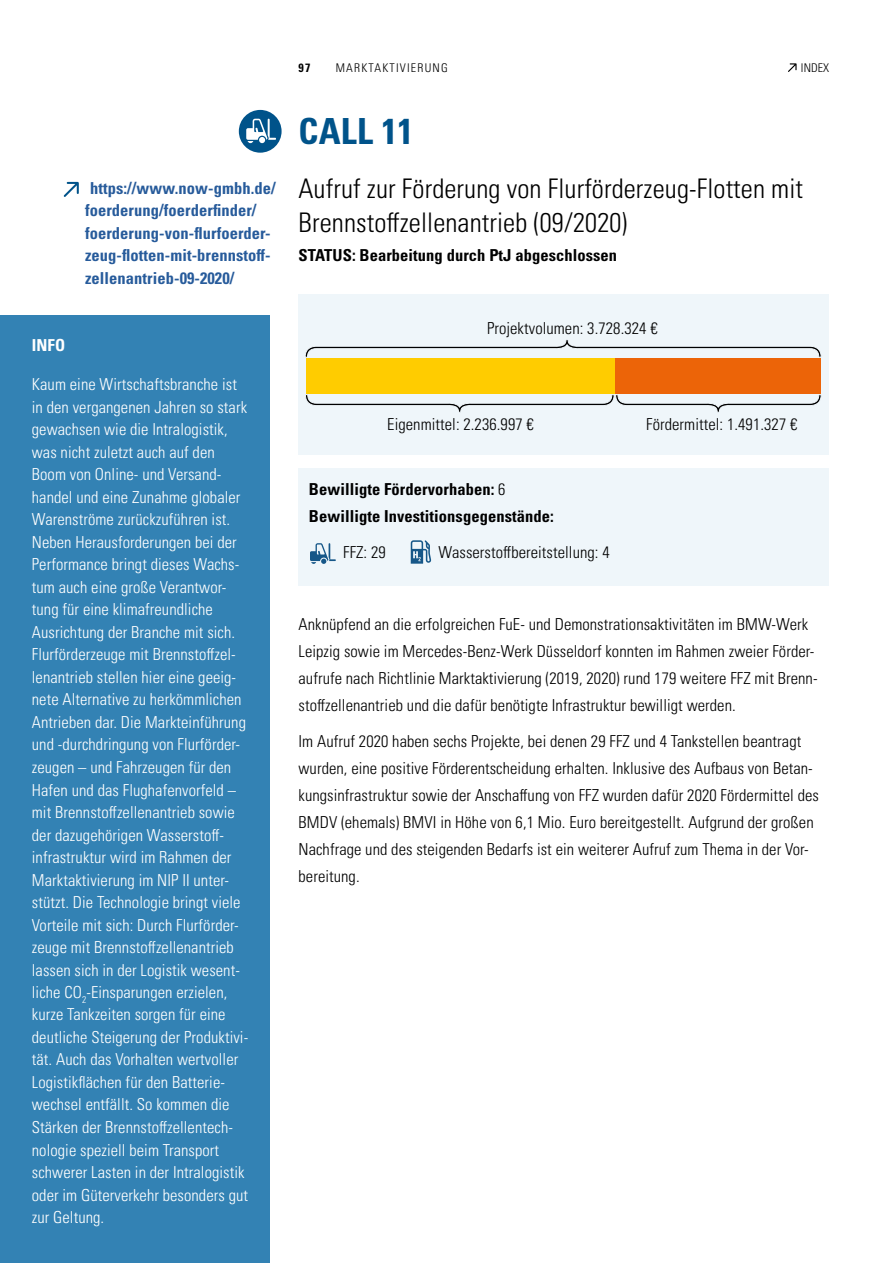
<style>
.page{position:relative;width:893px;height:1263px;background:#fff}
.page>*{position:absolute;margin:0;border:0;box-sizing:border-box;transform-origin:0 0}
.t1{font:700 condensed 36px "Univers LT Pro";letter-spacing:.005em;color:#00538a}
.t2{font:300 condensed 27px/34px "Univers LT Pro";letter-spacing:.005em;color:#000}
.t3{font:300 condensed 16.5px/22.5px "Univers LT Pro";letter-spacing:.005em;color:#fff}
.t4{font:300 condensed 16.5px/27px "Univers LT Pro";letter-spacing:.005em;color:#000}
.t5{font:700 condensed 16.5px/22.5px "Univers LT Pro";letter-spacing:.005em;color:#275b9b}
.t6{font:700 condensed 16.5px/27px "Univers LT Pro";letter-spacing:.005em;color:#000}
.t7{font:700 condensed 16.5px "Univers LT Pro";color:#fff}
.t8{font:300 condensed 12px "Univers LT Pro";letter-spacing:.1em;color:#000}
.t9{font:700 condensed 12px "Univers LT Pro";color:#000}
.s1{font-weight:300}
</style>
<div class="page">
<svg style="left:788px;top:63px;width:9px;height:9px"></svg>
<div style="left:298px;top:468px;width:531px;height:118px;background:#eff6fa"></div>
<div style="left:298px;top:294px;width:531px;height:160px;background:#eff6fa"></div>
<div style="left:306px;top:358px;width:309px;height:36px;background:#fc0"></div>
<div style="left:615px;top:358px;width:206px;height:36px;background:#ec6408"></div>
<svg style="left:305px;top:394px;width:517px;height:19px"></svg>
<svg style="left:64px;top:182px;width:15px;height:15px"></svg>
<div style="left:0;top:315px;width:269px;height:948px;background:#3382b4"></div>
<svg style="left:305px;top:340px;width:517px;height:18px"></svg>
<svg style="left:310px;top:543px;width:26px;height:21px"></svg>
<svg style="left:411px;top:540px;width:20px;height:24px"></svg>
<div style="left:239px;top:110px;width:43px;height:43px;background:#00538a;border-radius:50%"></div>
<svg style="left:246px;top:119px;width:30px;height:24px"></svg>
<p class="t5" style="left:85px;top:176px;width:192px;text-indent:5px">https://www.now-gmbh.de/ foerderung/foerderfinder/ foerderung-von-flurfoerder&shy;zeug-flotten-mit-brennstoff&shy;zellenantrieb-09-2020/</p>
<p class="t7" style="left:32px;top:335px;width:35px">INFO</p>
<p class="t3" style="left:32px;top:372px;width:218px">Kaum eine Wirtschaftsbranche ist in den vergangenen Jahren so stark gewachsen wie die Intralogistik, was nicht zuletzt auch auf den Boom von Online- und Versand&shy;handel und eine Zunahme globaler Warenströme zurückzuführen ist.<br>Neben Herausforderungen bei der Performance bringt dieses Wachs&shy;tum auch eine große Verantwor&shy;tung für eine klimafreundliche Ausrichtung der Branche mit sich.<br>Flurförderzeuge mit Brennstoffzel&shy;lenantrieb stellen hier eine geeig&shy;nete Alternative zu herkömmlichen Antrieben dar. Die Markteinführung und -durchdringung von Flurförder&shy;zeugen – und Fahrzeugen für den Hafen und das Flughafenvorfeld – mit Brennstoffzellenantrieb sowie der dazugehörigen Wasserstoff&shy;infrastruktur wird im Rahmen der Marktaktivierung im NIP II unter&shy;stützt. Die Technologie bringt viele Vorteile mit sich: Durch Flurförder&shy;zeuge mit Brennstoffzellenantrieb lassen sich in der Logistik wesent&shy;liche CO<sub>2</sub>-Einsparungen erzielen, kurze Tankzeiten sorgen für eine deutliche Steigerung der Produktivi&shy;tät. Auch das Vorhalten wertvoller Logistikflächen für den Batterie&shy;wechsel entfällt. So kommen die Stärken der Brennstoffzellentech&shy;nologie speziell beim Transport schwerer Lasten in der Intralogistik oder im Güterverkehr besonders gut zur Geltung.</p>
<p class="t9" style="left:298px;top:60px;width:13px">97</p>
<p class="t8" style="left:336px;top:60px;width:114px">MARKTAKTIVIERUNG</p>
<p class="t8" style="left:801px;top:60px;width:30px">INDEX</p>
<h1 class="t1" style="left:298px;top:109px;width:117px">CALL 11</h1>
<h2 class="t2" style="left:298px;top:170px;width:506px">Aufruf zur Förderung von Flurförderzeug-Flotten mit<br>Brennstoffzellenantrieb (09/2020)</h2>
<p class="t6" style="left:298px;top:241px;width:320px">STATUS: Bearbeitung durch PtJ abgeschlossen</p>
<p class="t4" style="left:487px;top:314px;width:172px">Projektvolumen: 3.728.324 €</p>
<p class="t4" style="left:387px;top:409px;width:148px">Eigenmittel: 2.236.997 €</p>
<p class="t6" style="left:309px;top:475px;width:246px">Bewilligte Fördervorhaben: <span class="s1">6<br></span>Bewilligte Investitionsgegenstände:</p>
<p class="t4" style="left:343px;top:538px;width:44px">FFZ: 29</p>
<p class="t4" style="left:439px;top:538px;width:173px">Wasserstoffbereitstellung: 4</p>
<p class="t4" style="left:646px;top:410px;width:153px">Fördermittel: 1.491.327 €</p>
<p class="t4" style="left:298px;top:610px;width:521px">Anknüpfend an die erfolgreichen FuE- und Demonstrationsaktivitäten im BMW-Werk Leipzig sowie im Mercedes-Benz-Werk Düsseldorf konnten im Rahmen zweier Förder&shy;aufrufe nach Richtlinie Marktaktivierung (2019, 2020) rund 179 weitere FFZ mit Brenn&shy;stoffzellenantrieb und die dafür benötigte Infrastruktur bewilligt werden.</p>
<p class="t4" style="left:298px;top:727px;width:522px">Im Aufruf 2020 haben sechs Projekte, bei denen 29 FFZ und 4 Tankstellen beantragt wurden, eine positive Förderentscheidung erhalten. Inklusive des Aufbaus von Betan&shy;kungsinfrastruktur sowie der Anschaffung von FFZ wurden dafür 2020 Fördermittel des BMDV (ehemals) BMVI in Höhe von 6,1 Mio. Euro bereitgestellt. Aufgrund der großen Nachfrage und des steigenden Bedarfs ist ein weiterer Aufruf zum Thema in der Vor&shy;bereitung.</p>
</div>
